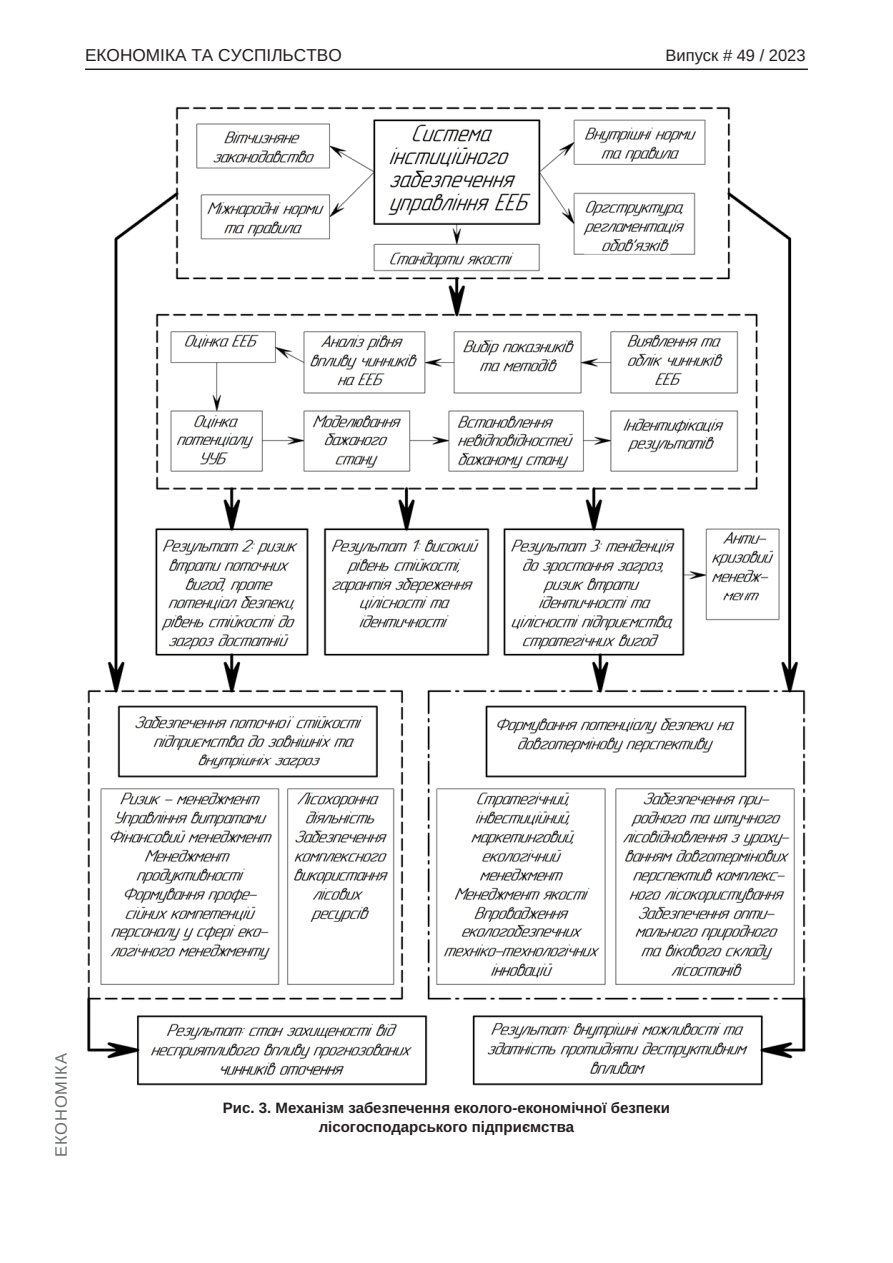
<style>
.page{position:relative;width:893px;height:1263px;background:#fff}
.page>*{position:absolute;margin:0;border:0;box-sizing:border-box;transform-origin:0 0}
.t1{font:17.25px "Arimo";color:#231f20}
.t2{font:16.5px "Arimo";color:#231f20}
.t3{font:16.5px "Arimo";letter-spacing:.05em;color:#6c6d70}
.Рисунок_N{font:700 15px "Arimo";color:#231f20}
</style>
<div class="page">
<hr style="left:85px;top:69px;width:723px;height:1px;background:#231f20">
<img style="left:87px;top:106px;width:719px;height:980px">
<p class="t1" style="left:85px;top:45px;width:258px">ЕКОНОМІКА ТА СУСПІЛЬСТВО</p>
<p class="t2" style="left:665px;top:46px;width:142px">Випуск # 49 / 2023</p>
<p class="t3" style="left:52px;top:1157px;width:105px;rotate:-90deg">ЕКОНОМІКА</p>
<p class="Рисунок_N" style="left:223px;top:1097px;width:449px">Рис. 3. Механізм забезпечення еколого-економічної безпеки</p>
<p class="Рисунок_N" style="left:319px;top:1116px;width:257px">лісогосподарського підприємства</p>
</div>
